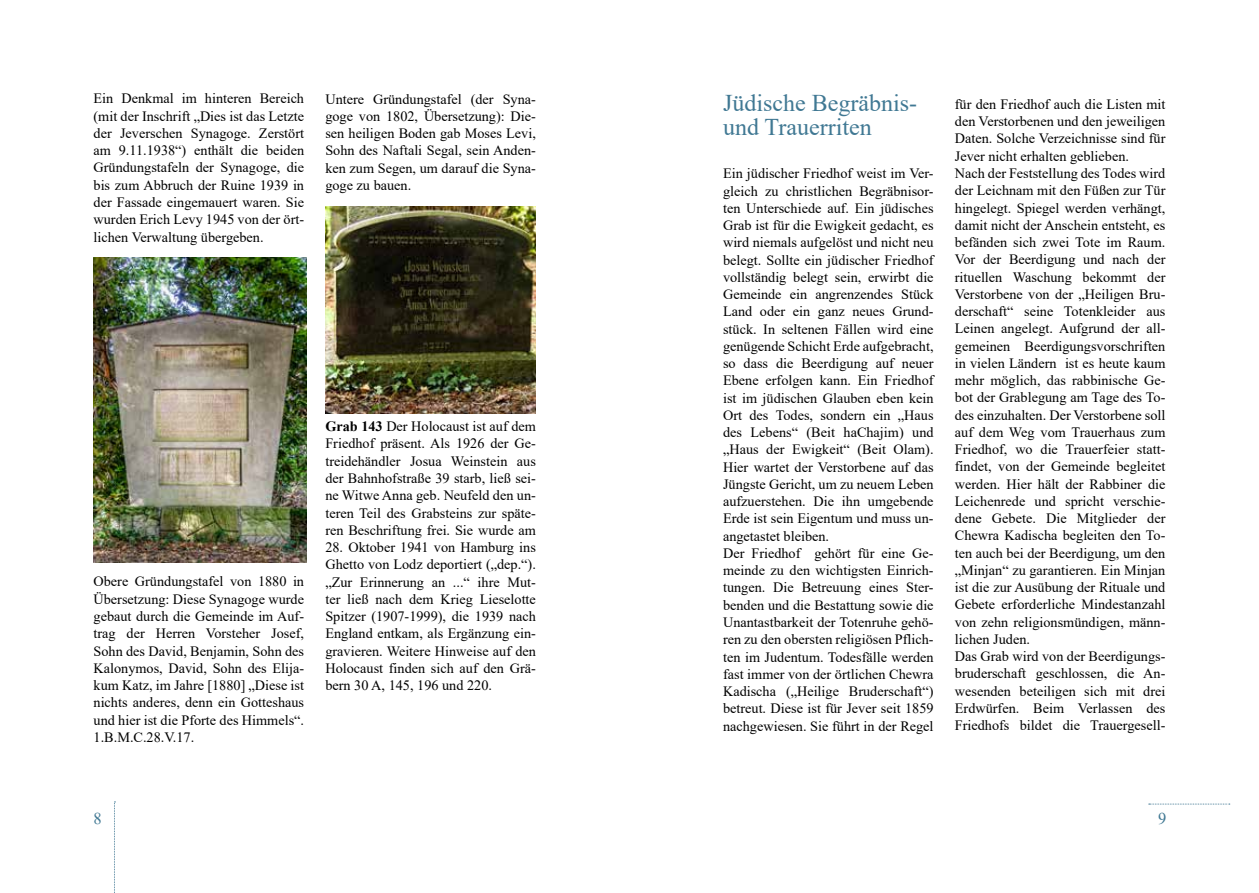
<style>
.page{position:relative;width:1259px;height:893px;background:#fff}
.page>*{position:absolute;margin:0;border:0;box-sizing:border-box;transform-origin:0 0}
.t1{font:24px/24px "Times New Roman";color:#407893}
.t2{font:16.5px "Times New Roman";color:#407893}
.t3{font:14.25px/17.2px "Times New Roman";color:#000;text-align:justify}
.s1{font-weight:700}
</style>
<div class="page">
<svg style="left:1148px;top:804px;width:81px;height:1px"></svg>
<svg style="left:114px;top:801px;width:1px;height:92px"></svg>
<img style="left:94px;top:258px;width:212px;height:304px">
<img style="left:325px;top:206px;width:211px;height:207px">
<p class="t3" style="left:94px;top:90px;width:212px">Ein Denkmal im hinteren Bereich (mit der Inschrift „Dies ist das Letzte der Jeverschen Synagoge. Zerstört am 9.11.1938“) enthält die beiden Gründungstafeln der Synagoge, die bis zum Abbruch der Ruine 1939 in der Fassade eingemauert waren. Sie wurden Erich Levy 1945 von der ört&shy;lichen Verwaltung übergeben.</p>
<p class="t3" style="left:325px;top:90px;width:212px">Untere Gründungstafel (der Syna&shy;goge von 1802, Übersetzung): Die&shy;sen heiligen Boden gab Moses Levi, Sohn des Naftali Segal, sein Anden&shy;ken zum Segen, um darauf die Syna&shy;goge zu bauen.</p>
<p class="t3" style="left:94px;top:573px;width:212px">Obere Gründungstafel von 1880 in Übersetzung: Diese Synagoge wurde gebaut durch die Gemeinde im Auf&shy;trag der Herren Vorsteher Josef, Sohn des David, Benjamin, Sohn des Kalonymos, David, Sohn des Elija&shy;kum Katz, im Jahre [1880] „Diese ist nichts anderes, denn ein Gotteshaus und hier ist die Pforte des Himmels“.<br>1.B.M.C.28.V.17.</p>
<p class="t3" style="left:325px;top:417px;width:212px"><span class="s1">Grab 143</span> Der Holocaust ist auf dem Friedhof präsent. Als 1926 der Ge&shy;treidehändler Josua Weinstein aus der Bahnhofstraße 39 starb, ließ sei&shy;ne Witwe Anna geb. Neufeld den un&shy;teren Teil des Grabsteins zur späte&shy;ren Beschriftung frei. Sie wurde am</p>
<p class="t3" style="left:325px;top:538px;width:212px">28. Oktober 1941 von Hamburg ins Ghetto von Lodz deportiert („dep.“). „Zur Erinnerung an ...“ ihre Mut&shy;ter ließ nach dem Krieg Lieselotte Spitzer (1907-1999), die 1939 nach England entkam, als Ergänzung ein&shy;gravieren. Weitere Hinweise auf den Holocaust finden sich auf den Grä&shy;bern 30 A, 145, 196 und 220.</p>
<h1 class="t1" style="left:723px;top:90px;width:195px">Jüdische Begräbnis&shy;und Trauerriten</h1>
<p class="t3" style="left:723px;top:164px;width:212px;text-align:left">Ein jüdischer Friedhof weist im Ver&shy;gleich zu christlichen Begräbnisor&shy;ten Unterschiede auf. Ein jüdisches Grab ist für die Ewigkeit gedacht, es wird niemals aufgelöst und nicht neu belegt. Sollte ein jüdischer Friedhof vollständig belegt sein, erwirbt die Gemeinde ein angrenzendes Stück Land oder ein ganz neues Grund&shy;stück. In seltenen Fällen wird eine genügende Schicht Erde aufgebracht, so dass die Beerdigung auf neuer Ebene erfolgen kann. Ein Friedhof ist im jüdischen Glauben eben kein Ort des Todes, sondern ein „Haus des Lebens“ (Beit haChajim) und „Haus der Ewigkeit“ (Beit Olam).<br>Hier wartet der Verstorbene auf das Jüngste Gericht, um zu neuem Leben aufzuerstehen. Die ihn umgebende Erde ist sein Eigentum und muss un&shy;angetastet bleiben.<br>Der Friedhof gehört für eine Ge&shy;meinde zu den wichtigsten Einrich&shy;tungen. Die Betreuung eines Ster&shy;benden und die Bestattung sowie die Unantastbarkeit der Totenruhe gehö&shy;ren zu den obersten religiösen Pflich&shy;ten im Judentum. Todesfälle werden fast immer von der örtlichen Chewra Kadischa („Heilige Bruderschaft“) betreut. Diese ist für Jever seit 1859 nachgewiesen. Sie führt in der Regel</p>
<p class="t3" style="left:955px;top:95px;width:212px;text-align:left">für den Friedhof auch die Listen mit den Verstorbenen und den jeweiligen Daten. Solche Verzeichnisse sind für Jever nicht erhalten geblieben.<br>Nach der Feststellung des Todes wird der Leichnam mit den Füßen zur Tür hingelegt. Spiegel werden verhängt, damit nicht der Anschein entsteht, es befänden sich zwei Tote im Raum.<br>Vor der Beerdigung und nach der rituellen Waschung bekommt der Verstorbene von der „Heiligen Bru&shy;derschaft“ seine Totenkleider aus Leinen angelegt. Aufgrund der all&shy;gemeinen Beerdigungsvorschriften in vielen Ländern ist es heute kaum mehr möglich, das rabbinische Ge&shy;bot der Grablegung am Tage des To&shy;des einzuhalten. Der Verstorbene soll auf dem Weg vom Trauerhaus zum Friedhof, wo die Trauerfeier statt&shy;findet, von der Gemeinde begleitet werden. Hier hält der Rabbiner die Leichenrede und spricht verschie&shy;dene Gebete. Die Mitglieder der Chewra Kadischa begleiten den To&shy;ten auch bei der Beerdigung, um den „Minjan“ zu garantieren. Ein Minjan ist die zur Ausübung der Rituale und Gebete erforderliche Mindestanzahl von zehn religionsmündigen, männ&shy;lichen Juden.<br>Das Grab wird von der Beerdigungs&shy;bruderschaft geschlossen, die An&shy;wesenden beteiligen sich mit drei Erdwürfen. Beim Verlassen des Friedhofs bildet die Trauergesell-</p>
<p class="t2" style="left:94px;top:806px;width:10px">8</p>
<p class="t2" style="left:1158px;top:806px;width:10px">9</p>
</div>
